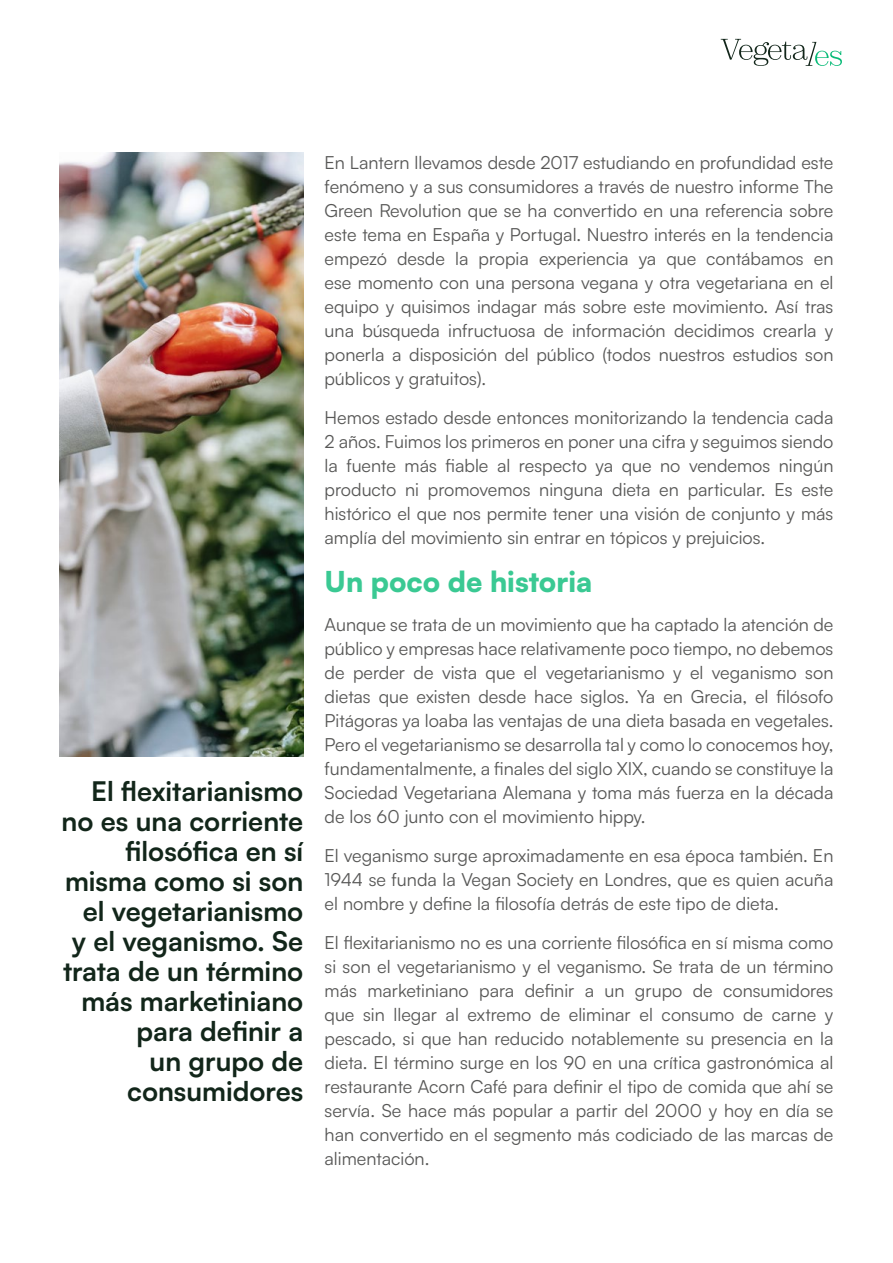
<style>
.page{position:relative;width:893px;height:1263px;background:#fff}
.page>*{position:absolute;margin:0;border:0;box-sizing:border-box;transform-origin:0 0}
.t1{font:900 28.5px "Satoshi";color:#3ac993}
.t2{font:700 27px/30px "Satoshi";color:#12261a;text-align:right}
.t3{font:18px/24px "Satoshi";color:#575756;text-align:justify}
</style>
<div class="page">
<svg style="left:721px;top:39px;width:121px;height:27px"></svg>
<img style="left:60px;top:152px;width:243px;height:604px">
<h2 class="t2" style="left:62px;top:775px;width:243px">El flexitarianismo no es una corriente filosófica en sí misma como si son el vegetarianismo<br>y el veganismo. Se trata de un término más marketiniano para definir a<br>un grupo de consumidores</h2>
<p class="t3" style="left:325px;top:150px;width:510px">En Lantern llevamos desde 2017 estudiando en profundidad este fenómeno y a sus consumidores a través de nuestro informe The Green Revolution que se ha convertido en una referencia sobre este tema en España y Portugal. Nuestro interés en la tendencia empezó desde la propia experiencia ya que contábamos en ese momento con una persona vegana y otra vegetariana en el equipo y quisimos indagar más sobre este movimiento. Así tras una búsqueda infructuosa de información decidimos crearla y ponerla a disposición del público (todos nuestros estudios son públicos y gratuitos).</p>
<p class="t3" style="left:325px;top:405px;width:510px">Hemos estado desde entonces monitorizando la tendencia cada 2 años. Fuimos los primeros en poner una cifra y seguimos siendo la fuente más fiable al respecto ya que no vendemos ningún producto ni promovemos ninguna dieta en particular. Es este histórico el que nos permite tener una visión de conjunto y más amplía del movimiento sin entrar en tópicos y prejuicios.</p>
<h1 class="t1" style="left:325px;top:560px;width:269px">Un poco de historia</h1>
<p class="t3" style="left:325px;top:612px;width:510px">Aunque se trata de un movimiento que ha captado la atención de público y empresas hace relativamente poco tiempo, no debemos de perder de vista que el vegetarianismo y el veganismo son dietas que existen desde hace siglos. Ya en Grecia, el filósofo Pitágoras ya loaba las ventajas de una dieta basada en vegetales.<br>Pero el vegetarianismo se desarrolla tal y como lo conocemos hoy, fundamentalmente, a finales del siglo XIX, cuando se constituye la Sociedad Vegetariana Alemana y toma más fuerza en la década de los 60 junto con el movimiento hippy.</p>
<p class="t3" style="left:325px;top:842px;width:510px">El veganismo surge aproximadamente en esa época también. En 1944 se funda la Vegan Society en Londres, que es quien acuña el nombre y define la filosofía detrás de este tipo de dieta.</p>
<p class="t3" style="left:325px;top:929px;width:510px">El flexitarianismo no es una corriente filosófica en sí misma como si son el vegetarianismo y el veganismo. Se trata de un término más marketiniano para definir a un grupo de consumidores que sin llegar al extremo de eliminar el consumo de carne y pescado, si que han reducido notablemente su presencia en la dieta. El término surge en los 90 en una crítica gastronómica al restaurante Acorn Café para definir el tipo de comida que ahí se servía. Se hace más popular a partir del 2000 y hoy en día se han convertido en el segmento más codiciado de las marcas de alimentación.</p>
</div>
